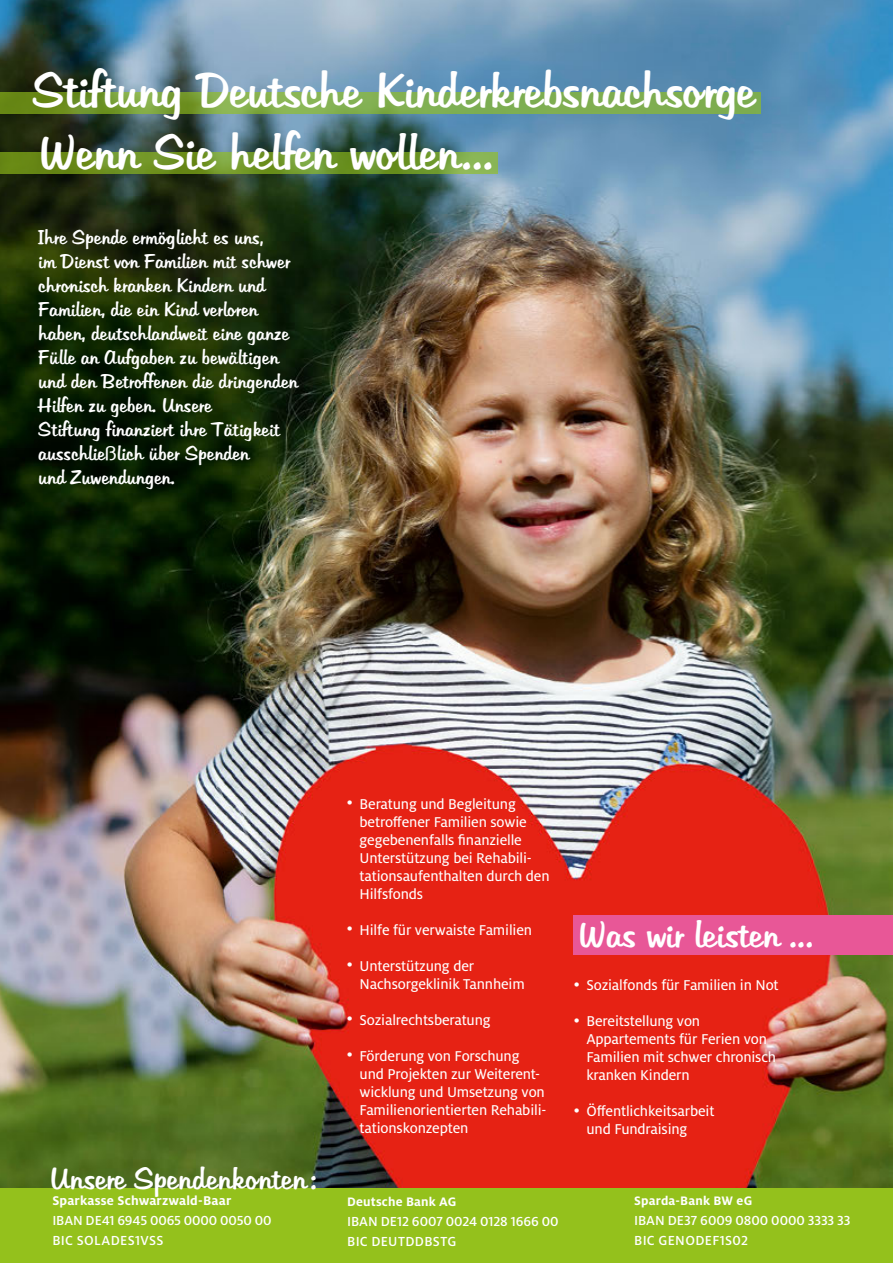
<style>
.page{position:relative;width:893px;height:1263px;background:#fff}
.page>*{position:absolute;margin:0;border:0;box-sizing:border-box;transform-origin:0 0}
._01_Fliesstext{font:48px "Tabitha";letter-spacing:-.01em;color:#fff}
.t1{font:36px "Tabitha";letter-spacing:-.01em;color:#fff}
.t2{font:30px "Tabitha";letter-spacing:-.01em;color:#fff}
.Einleitung_Spenden-Blickpunkt{font:19.5px/24px "Tabitha";color:#fff}
.Einleitung_Spenden-Blickpunkt-2{font:15.75px/18px "Milo Pro Text";letter-spacing:-.01em;color:#fff}
.t3{font:500 14.55px/20px "Milo Pro";color:#fff}
.t4{font:500 14.55px "Milo Pro";letter-spacing:.025em;color:#fff}
.t5{font:700 14.1px "Milo Pro";letter-spacing:.015em;color:#fff}
.t6{font:700 13.65px "Milo Pro";letter-spacing:.015em;color:#fff}
</style>
<div class="page">
<img style="left:0;top:0;width:893px;height:1189px">
<div style="left:0;top:1189px;width:893px;height:74px;background:#94c11c"></div>
<svg style="left:0;top:152px;width:497px;height:21px;background:#70962a"></svg>
<div style="left:574px;top:916px;width:319px;height:39px;background:#e85797"></div>
<svg style="left:0;top:93px;width:761px;height:21px;background:#7ca846"></svg>
<p class="_01_Fliesstext" style="left:32px;top:59px;width:724px">Stiftung Deutsche Kinderkrebsnachsorge</p>
<p class="_01_Fliesstext" style="left:38px;top:121px;width:456px">Wenn Sie helfen wollen...</p>
<p class="Einleitung_Spenden-Blickpunkt" style="left:38px;top:225px;width:261px">Ihre Spende ermöglicht es uns,<br>im Dienst von Familien mit schwer chronisch kranken Kindern und<br>Familien, die ein Kind verloren haben, deutschlandweit eine ganze<br>Fülle an Aufgaben zu bewältigen und den Betroffenen die dringenden<br>Hilfen zu geben. Unsere</p>
<p class="Einleitung_Spenden-Blickpunkt" style="left:38px;top:417px;width:243px">Stiftung finanziert ihre Tätigkeit ausschließlich über Spenden</p>
<p class="Einleitung_Spenden-Blickpunkt" style="left:38px;top:465px;width:138px">und Zuwendungen.</p>
<p class="t2" style="left:49px;top:1159px;width:269px">Unsere Spendenkonten :</p>
<p class="t5" style="left:52px;top:1193px;width:180px">Sparkasse Schwarzwald-Baar</p>
<p class="t3" style="left:52px;top:1211px;width:221px">IBAN DE41 6945 0065 0000 0050 00</p>
<p class="t4" style="left:52px;top:1232px;width:113px">BIC SOLADES1VSS</p>
<p class="Einleitung_Spenden-Blickpunkt-2" style="left:360px;top:795px;width:192px;text-indent:-13px">• Beratung und Begleitung betroffener Familien sowie gegebenenfalls finanzielle<br>Unterstützung bei Rehabili&shy;tationsaufenthalten durch den<br>Hilfsfonds</p>
<p class="Einleitung_Spenden-Blickpunkt-2" style="left:347px;top:921px;width:187px">• Hilfe für verwaiste Familien</p>
<p class="Einleitung_Spenden-Blickpunkt-2" style="left:360px;top:957px;width:167px;text-indent:-13px">• Unterstützung der<br>Nachsorgeklinik Tannheim</p>
<p class="Einleitung_Spenden-Blickpunkt-2" style="left:347px;top:1011px;width:145px">• Sozialrechtsberatung</p>
<p class="Einleitung_Spenden-Blickpunkt-2" style="left:360px;top:1047px;width:188px;text-indent:-13px">• Förderung von Forschung und Projekten zur Weiterent&shy;wicklung und Umsetzung von<br>Familienorientierten Rehabili&shy;tationskonzepten</p>
<p class="t1" style="left:578px;top:911px;width:237px">Was wir leisten ...</p>
<p class="Einleitung_Spenden-Blickpunkt-2" style="left:574px;top:976px;width:207px">• Sozialfonds für Familien in Not</p>
<p class="Einleitung_Spenden-Blickpunkt-2" style="left:586px;top:1012px;width:191px;text-indent:-13px">• Bereitstellung von<br>Appartements für Ferien von<br>Familien mit schwer chronisch kranken Kindern</p>
<p class="Einleitung_Spenden-Blickpunkt-2" style="left:586px;top:1102px;width:130px;text-indent:-13px">• Öffentlichkeitsarbeit und Fundraising</p>
<p class="t6" style="left:347px;top:1193px;width:111px">Deutsche Bank AG</p>
<p class="t3" style="left:347px;top:1211px;width:213px">IBAN DE12 6007 0024 0128 1666 00</p>
<p class="t4" style="left:347px;top:1233px;width:111px">BIC DEUTDDBSTG</p>
<p class="t6" style="left:634px;top:1193px;width:120px">Sparda-Bank BW eG</p>
<p class="t3" style="left:634px;top:1210px;width:218px">IBAN DE37 6009 0800 0000 3333 33<br>BIC GENODEF1S02</p>
</div>
